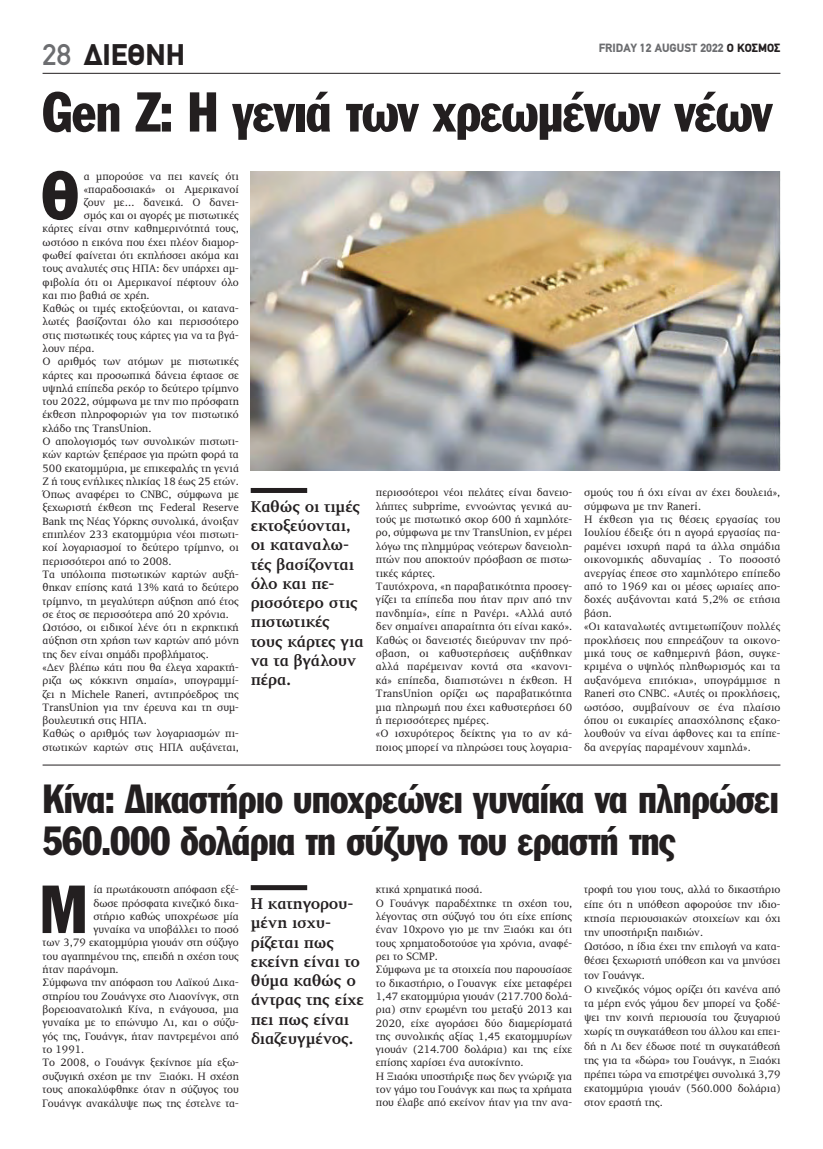
<style>
.page{position:relative;width:823px;height:1149px;background:#fff}
.page>*{position:absolute;margin:0;border:0;box-sizing:border-box;transform-origin:0 0}
.t1{font:66.6px "Franklin Gothic Greek Cond";color:#231f20}
.t2{font:55px "Franklin Gothic Greek Cond";letter-spacing:-.02em;color:#231f20}
.t3{font:40px/42px "Franklin Gothic Greek Cond";letter-spacing:-.02em;color:#231f20}
.t4{font:900 30px "PF Din Text";color:#231f20}
.t5{font:700 16px/19.2px "PF Diplomat";letter-spacing:-.015em;color:#231f20}
.t6{font:900 12px "PF Din Text";color:#6c6d70}
.t7{font:11px/13.4px "PF Diplomat";color:#231f20}
.s1{color:#231f20}
.s2{font-weight:500;color:#6c6d70}
</style>
<div class="page">
<hr style="left:43px;top:73px;width:737px;height:1px;background:#231f20">
<svg style="left:250px;top:885px;width:57px;height:4px"></svg>
<div style="left:250px;top:488px;width:57px;height:5px;background:#231f20"></div>
<img style="left:251px;top:171px;width:529px;height:300px">
<hr style="left:43px;top:764px;width:737px;height:1px;background:#231f20">
<h3 class="t4" style="left:112px;top:37px;width:127px">ΑΦΗΜΙΣΗ</h3>
<p class="t6" style="left:598px;top:40px;width:183px">FRIDAY 12 AUGUST 2022 <span class="s1">Ο ΚΟΣΜΟΣ</span></p>
<h3 class="t4" style="left:43px;top:37px;width:144px"><span class="s2">28</span> ΔΙΕΘΝΗ</h3>
<h2 class="t2" style="left:43px;top:81px;width:731px">Gen Z: Η γενιά των χρεωμένων νέων</h2>
<h1 class="t1" style="left:42px;top:158px;width:38px">Θ</h1>
<p class="t7" style="left:84px;top:169px;width:156px">α μπορούσε να πει κανείς ότι</p>
<p class="t7" style="left:84px;top:182px;width:156px">«παραδοσιακά» οι Αμερικανοί</p>
<p class="t7" style="left:84px;top:196px;width:156px">ζουν με… δανεικά. Ο δανει-</p>
<p class="t7" style="left:84px;top:209px;width:156px">σμός και οι αγορές με πιστωτικές</p>
<p class="t7" style="left:43px;top:222px;width:198px">κάρτες είναι στην καθημερινότητά τους,</p>
<p class="t7" style="left:43px;top:235px;width:198px">ωστόσο η εικόνα που έχει πλέον διαμορ-</p>
<p class="t7" style="left:43px;top:249px;width:198px">φωθεί φαίνεται ότι εκπλήσσει ακόμα και</p>
<p class="t7" style="left:43px;top:262px;width:198px">τους αναλυτές στις ΗΠΑ: δεν υπάρχει αμ-</p>
<p class="t7" style="left:43px;top:275px;width:198px">φιβολία ότι οι Αμερικανοί πέφτουν όλο</p>
<p class="t7" style="left:43px;top:289px;width:108px">και πιο βαθιά σε χρέη.</p>
<p class="t7" style="left:43px;top:302px;width:198px">Καθώς οι τιμές εκτοξεύονται, οι κατανα-</p>
<p class="t7" style="left:43px;top:315px;width:198px">λωτές βασίζονται όλο και περισσότερο</p>
<p class="t7" style="left:43px;top:328px;width:198px">στις πιστωτικές τους κάρτες για να τα βγά-</p>
<p class="t7" style="left:43px;top:342px;width:53px">λουν πέρα.</p>
<p class="t7" style="left:43px;top:355px;width:198px">Ο αριθμός των ατόμων με πιστωτικές</p>
<p class="t7" style="left:43px;top:368px;width:198px">κάρτες και προσωπικά δάνεια έφτασε σε</p>
<p class="t7" style="left:43px;top:381px;width:198px">υψηλά επίπεδα ρεκόρ το δεύτερο τρίμηνο</p>
<p class="t7" style="left:43px;top:395px;width:198px">του 2022, σύμφωνα με την πιο πρόσφατη</p>
<p class="t7" style="left:43px;top:408px;width:198px">έκθεση πληροφοριών για τον πιστωτικό</p>
<p class="t7" style="left:43px;top:421px;width:110px">κλάδο της TransUnion.</p>
<p class="t7" style="left:43px;top:435px;width:198px">Ο απολογισμός των συνολικών πιστωτι-</p>
<p class="t7" style="left:43px;top:448px;width:198px">κών καρτών ξεπέρασε για πρώτη φορά τα</p>
<p class="t7" style="left:43px;top:461px;width:198px">500 εκατομμύρια, με επικεφαλής τη γενιά</p>
<p class="t7" style="left:43px;top:474px;width:198px">Z ή τους ενήλικες ηλικίας 18 έως 25 ετών.</p>
<p class="t7" style="left:43px;top:488px;width:198px">Όπως αναφέρει το CNBC, σύμφωνα με</p>
<p class="t7" style="left:43px;top:501px;width:198px">ξεχωριστή έκθεση της Federal Reserve</p>
<p class="t7" style="left:43px;top:514px;width:198px">Bank της Νέας Υόρκης συνολικά, άνοιξαν</p>
<p class="t7" style="left:43px;top:528px;width:198px">επιπλέον 233 εκατομμύρια νέοι πιστωτι-</p>
<p class="t7" style="left:43px;top:541px;width:198px">κοί λογαριασμοί το δεύτερο τρίμηνο, οι</p>
<p class="t7" style="left:43px;top:554px;width:130px">περισσότεροι από το 2008.</p>
<p class="t7" style="left:43px;top:567px;width:198px">Τα υπόλοιπα πιστωτικών καρτών αυξή-</p>
<p class="t7" style="left:43px;top:581px;width:198px">θηκαν επίσης κατά 13% κατά το δεύτερο</p>
<p class="t7" style="left:43px;top:594px;width:198px">τρίμηνο, τη μεγαλύτερη αύξηση από έτος</p>
<p class="t7" style="left:43px;top:607px;width:187px">σε έτος σε περισσότερα από 20 χρόνια.</p>
<p class="t7" style="left:43px;top:620px;width:198px">Ωστόσο, οι ειδικοί λένε ότι η εκρηκτική</p>
<p class="t7" style="left:43px;top:634px;width:198px">αύξηση στη χρήση των καρτών από μόνη</p>
<p class="t7" style="left:43px;top:647px;width:168px">της δεν είναι σημάδι προβλήματος.</p>
<p class="t7" style="left:43px;top:660px;width:198px">«Δεν βλέπω κάτι που θα έλεγα χαρακτή-</p>
<p class="t7" style="left:43px;top:674px;width:198px">ριζα ως κόκκινη σημαία», υπογραμμί-</p>
<p class="t7" style="left:43px;top:687px;width:198px">ζει η Michele Raneri, αντιπρόεδρος της</p>
<p class="t7" style="left:43px;top:700px;width:198px">TransUnion για την έρευνα και τη συμ-</p>
<p class="t7" style="left:43px;top:713px;width:106px">βουλευτική στις ΗΠΑ.</p>
<p class="t7" style="left:43px;top:727px;width:198px">Καθώς ο αριθμός των λογαριασμών πι-</p>
<p class="t7" style="left:43px;top:740px;width:198px">στωτικών καρτών στις ΗΠΑ αυξάνεται,</p>
<p class="t7" style="left:583px;top:486px;width:198px">σμούς του ή όχι είναι αν έχει δουλειά», σύμφωνα με την Raneri.<br>Η έκθεση για τις θέσεις εργασίας του Ιουλίου έδειξε ότι η αγορά εργασίας πα&shy;ραμένει ισχυρή παρά τα άλλα σημάδια οικονομικής αδυναμίας . Το ποσοστό ανεργίας έπεσε στο χαμηλότερο επίπεδο από το 1969 και οι μέσες ωριαίες απο&shy;δοχές αυξάνονται κατά 5,2% σε ετήσια βάση.<br>«Οι καταναλωτές αντιμετωπίζουν πολλές προκλήσεις που επηρεάζουν τα οικονο&shy;μικά τους σε καθημερινή βάση, συγκε&shy;κριμένα ο υψηλός πληθωρισμός και τα αυξανόμενα επιτόκια», υπογράμμισε η Raneri στο CNBC. «Αυτές οι προκλήσεις, ωστόσο, συμβαίνουν σε ένα πλαίσιο όπου οι ευκαιρίες απασχόλησης εξακο&shy;λουθούν να είναι άφθονες και τα επίπε&shy;δα ανεργίας παραμένουν χαμηλά».</p>
<h3 class="t3" style="left:43px;top:777px;width:737px">Κίνα: Δικαστήριο υποχρεώνει γυναίκα να πληρώσει<br>560.000 δολάρια τη σύζυγο του εραστή της</h3>
<p class="t7" style="left:375px;top:486px;width:198px">περισσότεροι νέοι πελάτες είναι δανειο&shy;λήπτες subprime, εννοώντας γενικά αυ&shy;τούς με πιστωτικό σκορ 600 ή χαμηλότε&shy;ρο, σύμφωνα με την TransUnion, εν μέρει λόγω της πλημμύρας νεότερων δανειολη&shy;πτών που αποκτούν πρόσβαση σε πιστω&shy;τικές κάρτες.<br>Ταυτόχρονα, «η παραβατικότητα προσεγ&shy;γίζει τα επίπεδα που ήταν πριν από την πανδημία», είπε η Ρανέρι. «Αλλά αυτό δεν σημαίνει απαραίτητα ότι είναι κακό».<br>Καθώς οι δανειστές διεύρυναν την πρό&shy;σβαση, οι καθυστερήσεις αυξήθηκαν αλλά παρέμειναν κοντά στα «κανονι&shy;κά» επίπεδα, διαπιστώνει η έκθεση. Η TransUnion ορίζει ως παραβατικότητα μια πληρωμή που έχει καθυστερήσει 60 ή περισσότερες ημέρες.<br>«Ο ισχυρότερος δείκτης για το αν κά&shy;ποιος μπορεί να πληρώσει τους λογαρια-</p>
<h3 class="t5" style="left:250px;top:497px;width:114px">Καθώς οι τιμές εκτοξεύονται, οι καταναλω&shy;τές βασίζονται όλο και πε&shy;ρισσότερο στις πιστωτικές τους κάρτες για να τα βγάλουν πέρα.</h3>
<h1 class="t1" style="left:40px;top:871px;width:50px">Μ</h1>
<p class="t7" style="left:93px;top:883px;width:147px">ία πρωτάκουστη απόφαση εξέ-</p>
<p class="t7" style="left:93px;top:896px;width:147px">δωσε πρόσφατα κινεζικό δικα-</p>
<p class="t7" style="left:93px;top:909px;width:147px">στήριο καθώς υποχρέωσε μία</p>
<p class="t7" style="left:93px;top:922px;width:147px">γυναίκα να υποβάλλει το ποσό</p>
<p class="t7" style="left:43px;top:935px;width:198px">των 3,79 εκατομμύρια γιουάν στη σύζυγο</p>
<p class="t7" style="left:43px;top:949px;width:198px">του αγαπημένου της, επειδή η σχέση τους</p>
<p class="t7" style="left:43px;top:962px;width:77px">ήταν παράνομη.</p>
<p class="t7" style="left:43px;top:975px;width:198px">Σύμφωνα την απόφαση του Λαϊκού Δικα-</p>
<p class="t7" style="left:43px;top:989px;width:198px">στηρίου του Ζουάνγχε στο Λιαονίνγκ, στη</p>
<p class="t7" style="left:43px;top:1002px;width:198px">βορειοανατολική Κίνα, η ενάγουσα, μια</p>
<p class="t7" style="left:43px;top:1015px;width:198px">γυναίκα με το επώνυμο Λι, και ο σύζυ-</p>
<p class="t7" style="left:43px;top:1029px;width:198px">γός της, Γουάνγκ, ήταν παντρεμένοι από</p>
<p class="t7" style="left:43px;top:1042px;width:43px">το 1991.</p>
<p class="t7" style="left:43px;top:1055px;width:198px">Το 2008, ο Γουάνγκ ξεκίνησε μία εξω-</p>
<p class="t7" style="left:43px;top:1069px;width:198px">συζυγική σχέση με την Ξιαόκι. Η σχέση</p>
<p class="t7" style="left:43px;top:1082px;width:198px">τους αποκαλύφθηκε όταν η σύζυγος του</p>
<p class="t7" style="left:43px;top:1095px;width:198px">Γουάνγκ ανακάλυψε πως της έστελνε τα-</p>
<h3 class="t5" style="left:250px;top:894px;width:114px">Η κατηγορου&shy;μένη ισχυ&shy;ρίζεται πως εκείνη είναι το θύμα καθώς ο άντρας της είχε πει πως είναι διαζευγμένος.</h3>
<p class="t7" style="left:375px;top:883px;width:198px">κτικά χρηματικά ποσά.<br>Ο Γουάνγκ παραδέχτηκε τη σχέση του, λέγοντας στη σύζυγό του ότι είχε επίσης έναν 10χρονο γιο με την Ξιαόκι και ότι τους χρηματοδοτούσε για χρόνια, αναφέ&shy;ρει το SCMP.<br>Σύμφωνα με τα στοιχεία που παρουσίασε το δικαστήριο, ο Γουανγκ είχε μεταφέρει 1,47 εκατομμύρια γιουάν (217.700 δολά&shy;ρια) στην ερωμένη του μεταξύ 2013 και 2020, είχε αγοράσει δύο διαμερίσματά της συνολικής αξίας 1,45 εκατομμυρίων γιουάν (214.700 δολάρια) και της είχε επίσης χαρίσει ένα αυτοκίνητο.<br>Η Ξιαόκι υποστήριξε πως δεν γνώριζε για τον γάμο του Γουάνγκ και πως τα χρήματα που έλαβε από εκείνον ήταν για την ανα-</p>
<p class="t7" style="left:584px;top:882px;width:198px;line-height:14.2px">τροφή του γιου τους, αλλά το δικαστήριο είπε ότι η υπόθεση αφορούσε την ιδιο&shy;κτησία περιουσιακών στοιχείων και όχι την υποστήριξη παιδιών.<br>Ωστόσο, η ίδια έχει την επιλογή να κατα&shy;θέσει ξεχωριστή υπόθεση και να μηνύσει τον Γουάνγκ.<br>Ο κινεζικός νόμος ορίζει ότι κανένα από τα μέρη ενός γάμου δεν μπορεί να ξοδέ&shy;ψει την κοινή περιουσία του ζευγαριού χωρίς τη συγκατάθεση του άλλου και επει&shy;δή η Λι δεν έδωσε ποτέ τη συγκατάθεσή της για τα «δώρα» του Γουάνγκ, η Ξιαόκι πρέπει τώρα να επιστρέψει συνολικά 3,79 εκατομμύρια γιουάν (560.000 δολάρια) στον εραστή της.</p>
</div>
